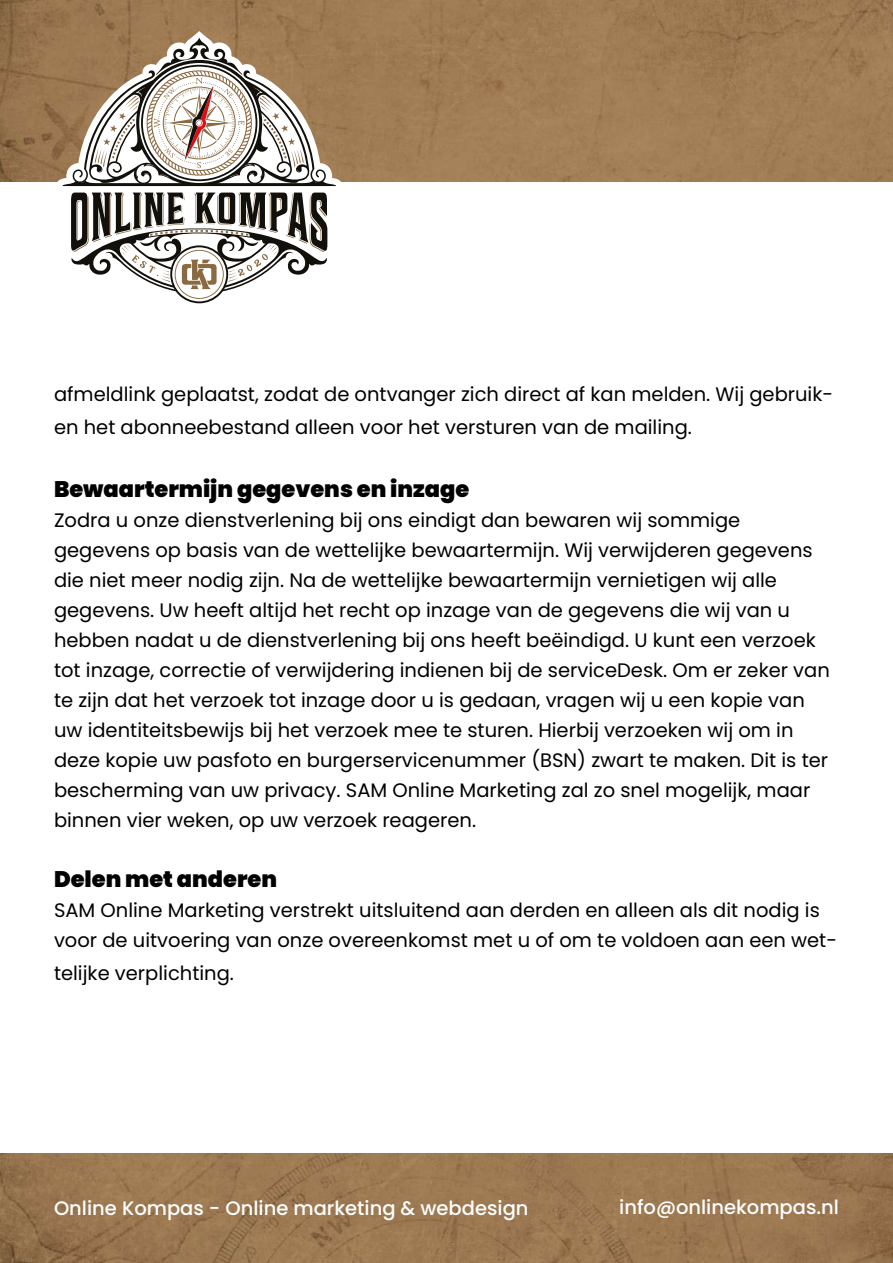
<style>
.page{position:relative;width:893px;height:1263px;background:#fff}
.page>*{position:absolute;margin:0;border:0;box-sizing:border-box;transform-origin:0 0}
.t1{font:900 22.5px "Poppins";color:#000}
.t2{font:19.5px/30px "Poppins";color:#000}
.t3{font:500 19.5px "Poppins";color:#fff}
</style>
<div class="page">
<img style="left:0;top:1153px;width:893px;height:110px">
<img style="left:0;top:0;width:893px;height:181px">
<svg style="left:56px;top:31px;width:286px;height:273px;fill:#9f7c55"></svg>
<svg style="left:62px;top:37px;width:274px;height:266px"></svg>
<p class="t2" style="left:54px;top:377px;width:781px;line-height:33px">afmeldlink geplaatst, zodat de ontvanger zich direct af kan melden. Wij gebruik&shy;en het abonneebestand alleen voor het versturen van de mailing.</p>
<p class="t1" style="left:54px;top:476px;width:417px">Bewaartermijn gegevens en inzage</p>
<p class="t2" style="left:54px;top:505px;width:777px">Zodra u onze dienstverlening bij ons eindigt dan bewaren wij sommige gegevens op basis van de wettelijke bewaartermijn. Wij verwijderen gegevens die niet meer nodig zijn. Na de wettelijke bewaartermijn vernietigen wij alle gegevens. Uw heeft altijd het recht op inzage van de gegevens die wij van u hebben nadat u de dienstverlening bij ons heeft beëindigd. U kunt een verzoek tot inzage, correctie of verwijdering indienen bij de serviceDesk. Om er zeker van te zijn dat het verzoek tot inzage door u is gedaan, vragen wij u een kopie van uw identiteitsbewijs bij het verzoek mee te sturen. Hierbij verzoeken wij om in deze kopie uw pasfoto en burgerservicenummer (BSN) zwart te maken. Dit is ter bescherming van uw privacy. SAM Online Marketing zal zo snel mogelijk, maar binnen vier weken, op uw verzoek reageren.</p>
<p class="t1" style="left:54px;top:866px;width:225px">Delen met anderen</p>
<p class="t2" style="left:54px;top:895px;width:785px">SAM Online Marketing verstrekt uitsluitend aan derden en alleen als dit nodig is voor de uitvoering van onze overeenkomst met u of om te voldoen aan een wet-</p>
<p class="t2" style="left:54px;top:958px;width:182px">telijke verplichting.</p>
<p class="t3" style="left:54px;top:1196px;width:476px">Online Kompas - Online marketing &amp; webdesign</p>
<p class="t3" style="left:619px;top:1196px;width:221px">info@onlinekompas.nl</p>
</div>
